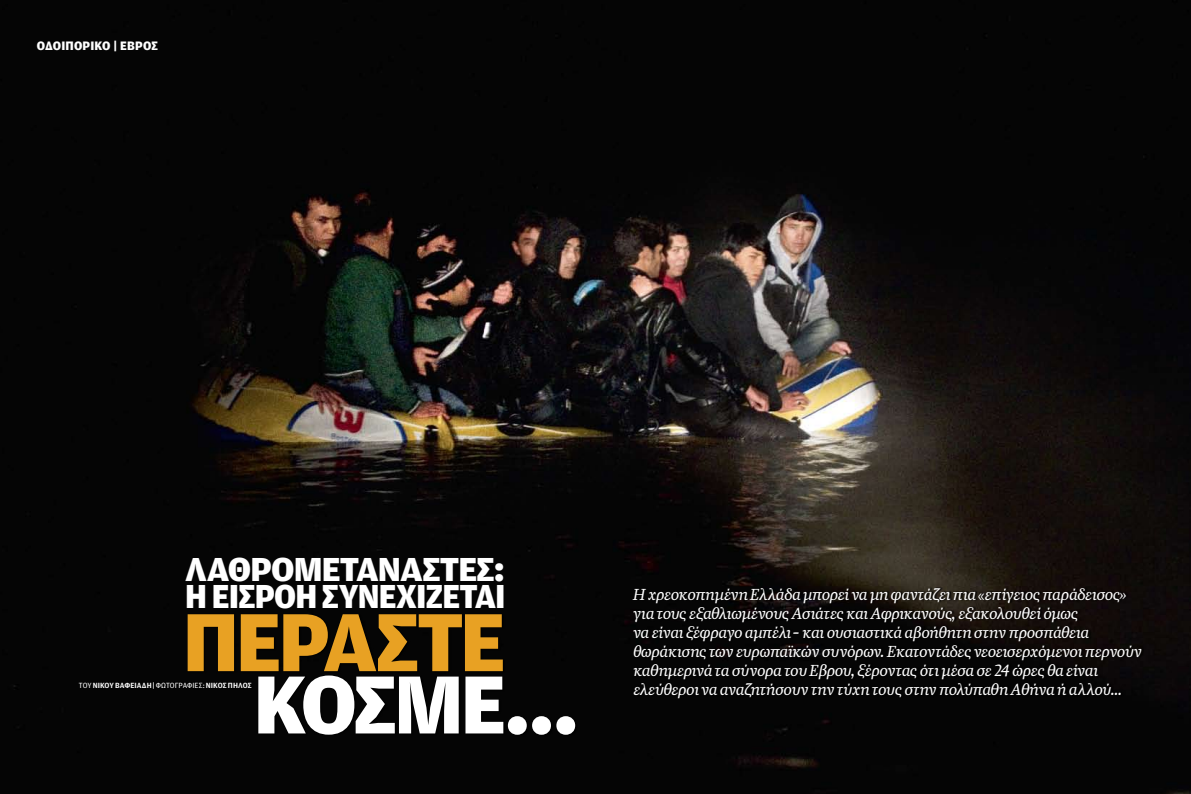
<style>
.page{position:relative;width:1191px;height:794px;background:#fff}
.page>*{position:absolute;margin:0;border:0;box-sizing:border-box;transform-origin:0 0}
.t1{font:87.4px "KAS Amplitude 08 NW Heavy";color:#e8a123}
.t2{font:87.4px "KAS Amplitude 08 NW Heavy";color:#fff}
.t3{font:35.4px/27.5px "KAS Amplitude 08 NW Heavy";letter-spacing:-.025em;color:#fff}
.t4{font:italic 16px/19px "KAS Quiosco";letter-spacing:-.02em;color:#fff}
.t5{font:13px "KAS Amplitude 08 NW Heavy";letter-spacing:.015em;color:#fff}
.t6{font:8px "KAS Amplitude 07 NW Bold";letter-spacing:.005em;color:#fff}
.s1{font-family:"KAS Amplitude 040 Beta"}
.s2{font-family:"KAS Amplitude 03 Roman";font-style:normal}
</style>
<div class="page">
<img style="left:0;top:0;width:1191px;height:794px">
<div style="left:188px;top:613px;width:390px;height:123px;background:#000"></div>
<div style="left:632px;top:587px;width:512px;height:113px;background:#000"></div>
<div style="left:79px;top:681px;width:175px;height:9px;background:#000"></div>
<p class="t5" style="left:37px;top:39px;width:123px">οδοιπορικο | ΕΒΡΟΣ</p>
<h2 class="t3" style="left:185px;top:556px;width:89px">ΛΑΘΡΟΜ</h2>
<h2 class="t3" style="left:185px;top:556px;width:321px;text-indent:136px">ΕΤΑΝΑΣΤΕΣ:<br>Η ΕΙΣΡΟΗ ΣΥΝΕΧΙΖΕΤΑΙ</h2>
<h1 class="t1" style="left:183px;top:595px;width:317px">Πε ράστε</h1>
<h1 class="t2" style="left:254px;top:657px;width:326px">κόσμε…</h1>
<p class="t6" style="left:79px;top:681px;width:174px"><span class="s1">ΤΟΥ</span> ΝΙΚΟΥ ΒΑΦΕΙΑΔΗ | <span class="s1">Φωτο γραφίες:</span> ΝΙΚΟΣ ΠΗΛΟΣ</p>
<p class="t4" style="left:632px;top:585px;width:510px">Η χρεοκοπημένη Ελλάδα μπορεί να μη φαντάζει πια <span class="s2">«</span>επίγειος παράδεισος» για τους εξαθλιωμένους Ασιάτες και Αφρικανούς, εξακολουθεί όμως<br>να είναι ξέφραγο αμπέλι - και ουσιαστικά αβοήθητη στην προσπάθεια θωράκισης των ευρωπαϊκών συνόρων. Εκατοντάδες νεοεισερχόμενοι περνούν καθημερινά τα σύνορα του Εβρου, ξέροντας ότι μέσα σε 24 ώρες θα είναι ελεύθεροι να αναζητήσουν την τύχη τους στην πολύπαθη Αθήνα ή αλλού...</p>
</div>
